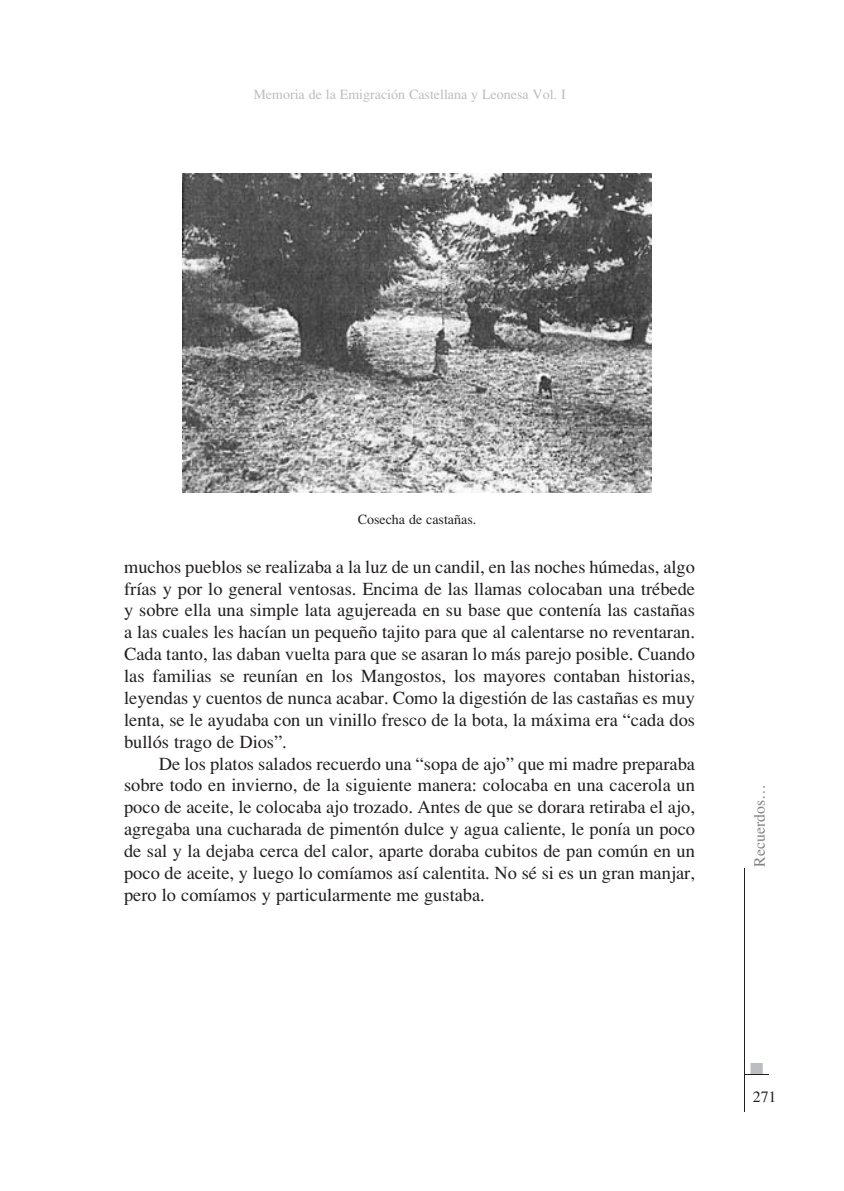
<style>
.page{position:relative;width:844px;height:1191px;background:#fff}
.page>*{position:absolute;margin:0;border:0;box-sizing:border-box;transform-origin:0 0}
.t1{font:18.38px/21.9px "Times";color:#231f20;text-align:justify}
.t2{font:17.5px "Zapf Dingbats ITC";color:#bcbdc0}
.t3{font:15.75px "Times";color:#808285}
.t4{font:15.75px "Times";color:#231f20}
.t5{font:14px "Times";color:#bcbdc0}
.t6{font:14px "Times";color:#231f20}
</style>
<div class="page">
<svg style="left:744px;top:1074px;width:24px;height:1px"></svg>
<hr style="left:743px;top:868px;width:1px;height:243px;background:#231f20">
<img style="left:183px;top:174px;width:468px;height:319px">
<p class="t5" style="left:253px;top:86px;width:313px">Memoria de la Emigración Castellana y Leonesa Vol. I</p>
<p class="t6" style="left:357px;top:512px;width:120px">Cosecha de castañas.</p>
<p class="t1" style="left:124px;top:555px;width:572px">muchos pueblos se realizaba a la luz de un candil, en las noches húmedas, algo frías y por lo general ventosas. Encima de las llamas colocaban una trébede y sobre ella una simple lata agujereada en su base que contenía las castañas a las cuales les hacían un pequeño tajito para que al calentarse no reventaran.<br>Cada tanto, las daban vuelta para que se asaran lo más parejo posible. Cuando las familias se reunían en los Mangostos, los mayores contaban historias, leyendas y cuentos de nunca acabar. Como la digestión de las castañas es muy lenta, se le ayudaba con un vinillo fresco de la bota, la máxima era “cada dos bullós trago de Dios”.</p>
<p class="t1" style="left:124px;top:752px;width:572px;text-indent:35px">De los platos salados recuerdo una “sopa de ajo” que mi madre preparaba sobre todo en invierno, de la siguiente manera: colocaba en una cacerola un poco de aceite, le colocaba ajo trozado. Antes de que se dorara retiraba el ajo, agregaba una cucharada de pimentón dulce y agua caliente, le ponía un poco de sal y la dejaba cerca del calor, aparte doraba cubitos de pan común en un poco de aceite, y luego lo comíamos así calentita. No sé si es un gran manjar, pero lo comíamos y particularmente me gustaba.</p>
<p class="t3" style="left:750px;top:866px;width:84px;rotate:-90deg">Recuerdos…</p>
<p class="t2" style="left:750px;top:1060px;width:15px">■</p>
<p class="t4" style="left:752px;top:1087px;width:25px">271</p>
</div>
